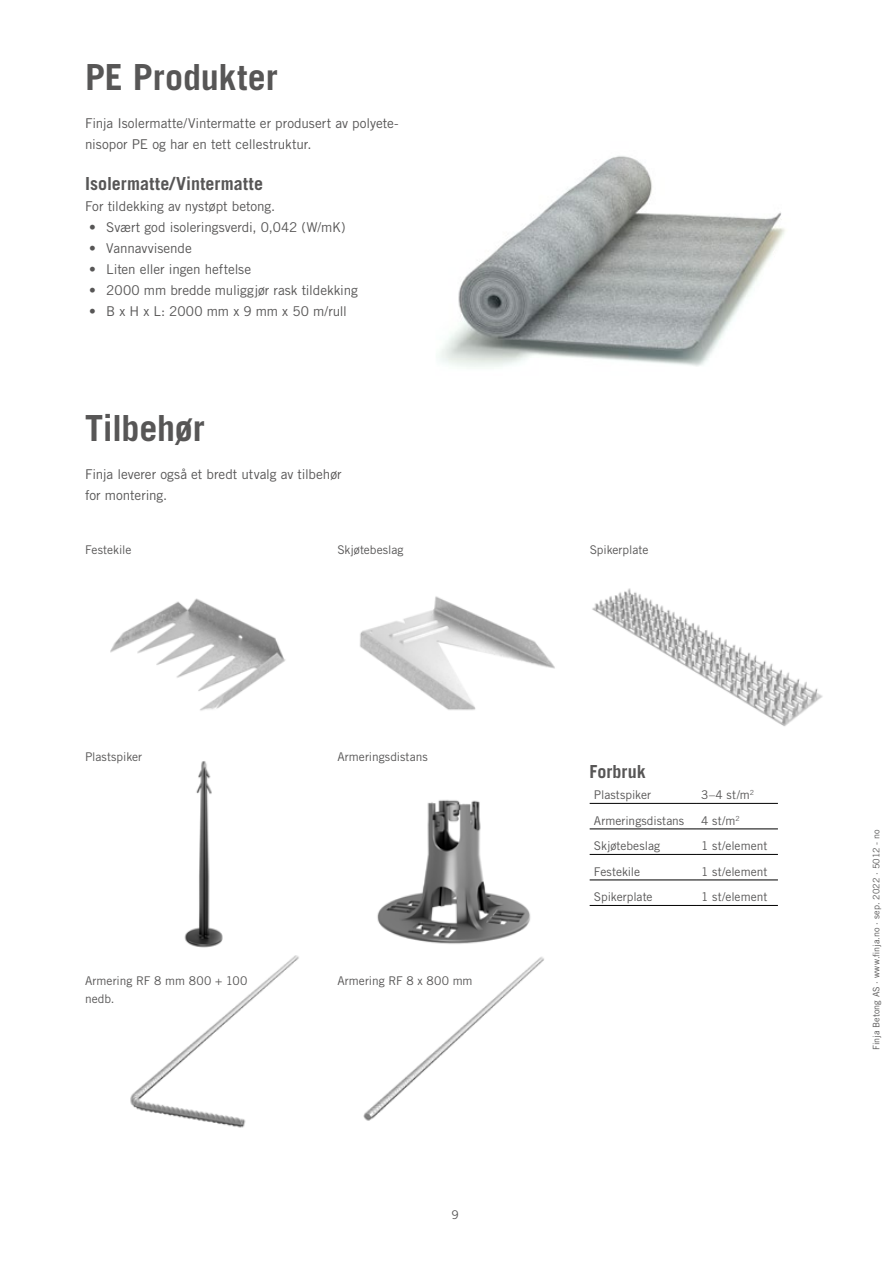
<style>
.page{position:relative;width:893px;height:1263px;background:#fff}
.page>*{position:absolute;margin:0;border:0;box-sizing:border-box;transform-origin:0 0}
.t1{font:700 36px "Trade Gothic LT Std";letter-spacing:-.005em;color:#575656}
.t2{font:700 18px "Trade Gothic LT Std";letter-spacing:.005em;color:#575656}
.t3{font:13.5px/21px "Trade Gothic LT Std";letter-spacing:-.005em;color:#575656}
.t4{font:12px "Trade Gothic LT Std";color:#575656}
.t5{font:9px "Trade Gothic LT Std";letter-spacing:.01em;color:#575656}
</style>
<div class="page">
<img style="left:377px;top:799px;width:154px;height:145px">
<img style="left:184px;top:761px;width:39px;height:187px">
<img style="left:110px;top:598px;width:176px;height:113px">
<img style="left:592px;top:588px;width:231px;height:139px">
<img style="left:360px;top:596px;width:195px;height:114px">
<img style="left:439px;top:156px;width:346px;height:211px">
<img style="left:130px;top:955px;width:169px;height:173px">
<img style="left:363px;top:957px;width:181px;height:164px">
<hr style="left:590px;top:803px;width:107px;height:1px;background:#000">
<hr style="left:697px;top:803px;width:81px;height:1px;background:#000">
<hr style="left:590px;top:829px;width:107px;height:1px;background:#000">
<hr style="left:697px;top:829px;width:81px;height:1px;background:#000">
<hr style="left:590px;top:854px;width:107px;height:1px;background:#000">
<hr style="left:697px;top:854px;width:81px;height:1px;background:#000">
<hr style="left:590px;top:880px;width:107px;height:1px;background:#000">
<hr style="left:697px;top:880px;width:81px;height:1px;background:#000">
<hr style="left:590px;top:905px;width:107px;height:1px;background:#000">
<hr style="left:697px;top:905px;width:81px;height:1px;background:#000">
<h1 class="t1" style="left:85px;top:55px;width:194px">PE Produkter</h1>
<p class="t3" style="left:85px;top:112px;width:315px">Finja Isolermatte/Vintermatte er produsert av polyete&shy;nisopor PE og har en tett cellestruktur.</p>
<h2 class="t2" style="left:85px;top:172px;width:179px">Isolermatte/Vintermatte</h2>
<p class="t3" style="left:85px;top:195px;width:192px">For tildekking av nystøpt betong.</p>
<p class="t3" style="left:89px;top:216px;width:258px">• Svært god isoleringsverdi, 0,042 (W/mK)</p>
<p class="t3" style="left:89px;top:237px;width:104px">• Vannavvisende</p>
<p class="t3" style="left:89px;top:258px;width:163px">• Liten eller ingen heftelse</p>
<p class="t3" style="left:89px;top:279px;width:270px">• 2000 mm bredde muliggjør rask tildekking</p>
<p class="t3" style="left:89px;top:300px;width:259px">• B x H x L: 2000 mm x 9 mm x 50 m/rull</p>
<h1 class="t1" style="left:85px;top:406px;width:121px">Tilbehør</h1>
<p class="t3" style="left:85px;top:463px;width:258px">Finja leverer også et bredt utvalg av tilbehør for montering.</p>
<p class="t4" style="left:85px;top:542px;width:48px">Festekile</p>
<p class="t4" style="left:337px;top:542px;width:68px">Skjøtebeslag</p>
<p class="t4" style="left:590px;top:542px;width:60px">Spikerplate</p>
<p class="t4" style="left:85px;top:749px;width:59px">Plastspiker</p>
<p class="t4" style="left:337px;top:749px;width:92px">Armeringsdistans</p>
<p class="t4" style="left:85px;top:973px;width:164px">Armering RF 8 mm 800 + 100</p>
<p class="t4" style="left:337px;top:973px;width:137px">Armering RF 8 x 800 mm</p>
<p class="t4" style="left:85px;top:991px;width:31px">nedb.</p>
<p class="t4" style="left:452px;top:1207px;width:9px">9</p>
<h2 class="t2" style="left:590px;top:760px;width:58px">Forbruk</h2>
<p class="t4" style="left:594px;top:788px;width:59px">Plastspiker</p>
<p class="t4" style="left:701px;top:788px;width:54px">3–4 st/m<sup>2</sup></p>
<p class="t4" style="left:594px;top:813px;width:92px">Armeringsdistans</p>
<p class="t4" style="left:701px;top:813px;width:40px">4 st/m<sup>2</sup></p>
<p class="t4" style="left:594px;top:839px;width:68px">Skjøtebeslag</p>
<p class="t4" style="left:701px;top:839px;width:68px">1 st/element</p>
<p class="t4" style="left:594px;top:864px;width:48px">Festekile</p>
<p class="t4" style="left:701px;top:864px;width:68px">1 st/element</p>
<p class="t4" style="left:594px;top:890px;width:60px">Spikerplate</p>
<p class="t4" style="left:701px;top:890px;width:68px">1 st/element</p>
<p class="t5" style="left:871px;top:1050px;width:222px;rotate:-90deg">Finja Betong AS · www.finja.no · sep. 2022 · 5012 - no</p>
</div>
